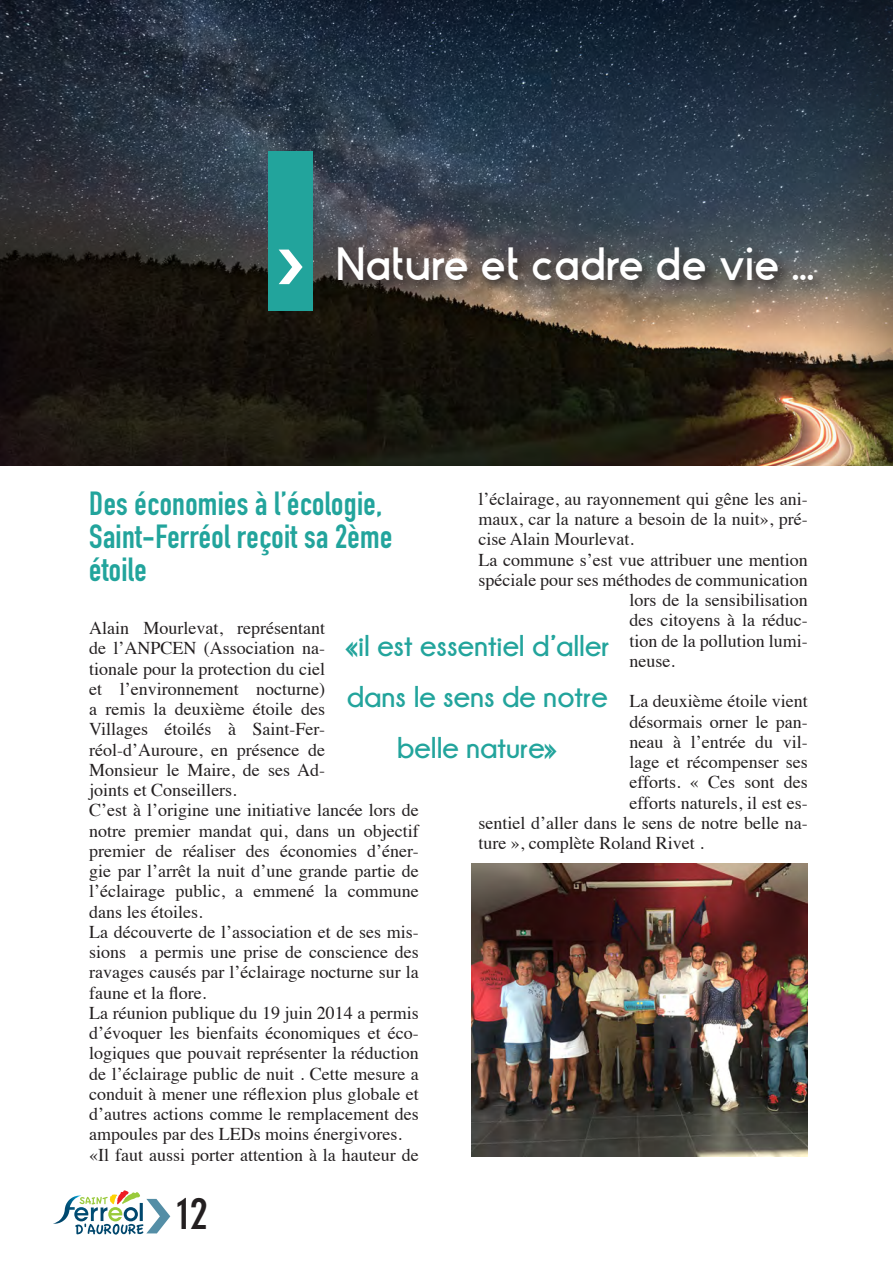
<style>
.page{position:relative;width:893px;height:1263px;background:#fff}
.page>*{position:absolute;margin:0;border:0;box-sizing:border-box;transform-origin:0 0}
.t1{font:54px "Omega Flight";color:#548ea6}
.t2{font:54px "Omega Flight";color:#fff}
.t3{font:43.5px "Stark";color:#fff}
.t4{font:700 condensed 43.5px "DIN Neuzeit Grotesk";color:#231f20}
.t5{font:700 33px/33px "DIN Condensed";letter-spacing:.01em;color:#22a49c}
.t6{font:700 30px/51px "Champagne&Limousines";color:#22a49c;text-align:center}
.t7{font:18px/20.2px "Times";color:#231f20;text-align:justify}
</style>
<div class="page">
<img style="left:0;top:0;width:772px;height:465px">
<img style="left:472px;top:863px;width:336px;height:293px">
<svg style="left:53px;top:1190px;width:90px;height:44px"></svg>
<div style="left:336px;top:246px;width:491px;height:48px;background:#231f20;opacity:.75"></div>
<div style="left:268px;top:151px;width:44px;height:160px;background:#22a49c"></div>
<img style="left:772px;top:0;width:121px;height:465px">
<p class="t2" style="left:277px;top:238px;width:29px">&gt;</p>
<p class="t3" style="left:336px;top:230px;width:481px">Nature et cadre de vie ...</p>
<p class="t5" style="left:89px;top:486px;width:304px">Des économies à l’écologie,<br>Saint-Ferréol reçoit sa 2ème étoile</p>
<p class="t7" style="left:478px;top:487px;width:331px">l’éclairage, au rayonnement qui gêne les ani&shy;maux, car la nature a besoin de la nuit», pré&shy;cise Alain Mourlevat.</p>
<p class="t7" style="left:478px;top:548px;width:331px">La commune s’est vue attribuer une mention</p>
<p class="t7" style="left:478px;top:568px;width:331px">spéciale pour ses méthodes de communication</p>
<p class="t7" style="left:629px;top:588px;width:180px">lors de la sensibilisation</p>
<p class="t7" style="left:629px;top:608px;width:180px">des citoyens à la réduc-</p>
<p class="t7" style="left:629px;top:629px;width:180px">tion de la pollution lumi-</p>
<p class="t7" style="left:629px;top:649px;width:47px">neuse.</p>
<p class="t7" style="left:629px;top:689px;width:180px">La deuxième étoile vient</p>
<p class="t7" style="left:629px;top:710px;width:180px">désormais orner le pan-</p>
<p class="t7" style="left:629px;top:730px;width:180px">neau à l’entrée du vil-</p>
<p class="t7" style="left:629px;top:750px;width:180px">lage et récompenser ses</p>
<p class="t7" style="left:629px;top:770px;width:180px">efforts. « Ces sont des</p>
<p class="t7" style="left:629px;top:791px;width:180px">efforts naturels, il est es-</p>
<p class="t7" style="left:478px;top:811px;width:331px">sentiel d’aller dans le sens de notre belle na-</p>
<p class="t7" style="left:478px;top:831px;width:227px">ture », complète Roland Rivet .</p>
<p class="t7" style="left:89px;top:616px;width:237px">Alain Mourlevat, représentant de l’ANPCEN (Association na&shy;tionale pour la protection du ciel et l’environnement nocturne) a remis la deuxième étoile des Villages étoilés à Saint-Fer&shy;réol-d’Auroure, en présence de Monsieur le Maire, de ses Ad&shy;joints et Conseillers.</p>
<p class="t7" style="left:89px;top:798px;width:331px">C’est à l’origine une initiative lancée lors de notre premier mandat qui, dans un objectif premier de réaliser des économies d’éner&shy;gie par l’arrêt la nuit d’une grande partie de l’éclairage public, a emmené la commune dans les étoiles.</p>
<p class="t7" style="left:89px;top:920px;width:331px">La découverte de l’association et de ses mis&shy;sions a permis une prise de conscience des ravages causés par l’éclairage nocturne sur la faune et la flore.</p>
<p class="t7" style="left:89px;top:1001px;width:331px">La réunion publique du 19 juin 2014 a permis d’évoquer les bienfaits économiques et éco&shy;logiques que pouvait représenter la réduction de l’éclairage public de nuit . Cette mesure a conduit à mener une réflexion plus globale et d’autres actions comme le remplacement des ampoules par des LEDs moins énergivores.</p>
<p class="t7" style="left:89px;top:1143px;width:331px">«Il faut aussi porter attention à la hauteur de</p>
<p class="t6" style="left:345px;top:619px;width:266px">«il est essentiel d’aller dans le sens de notre belle nature»</p>
<p class="t1" style="left:145px;top:1188px;width:29px">&gt;</p>
<p class="t4" style="left:177px;top:1188px;width:32px">12</p>
</div>
